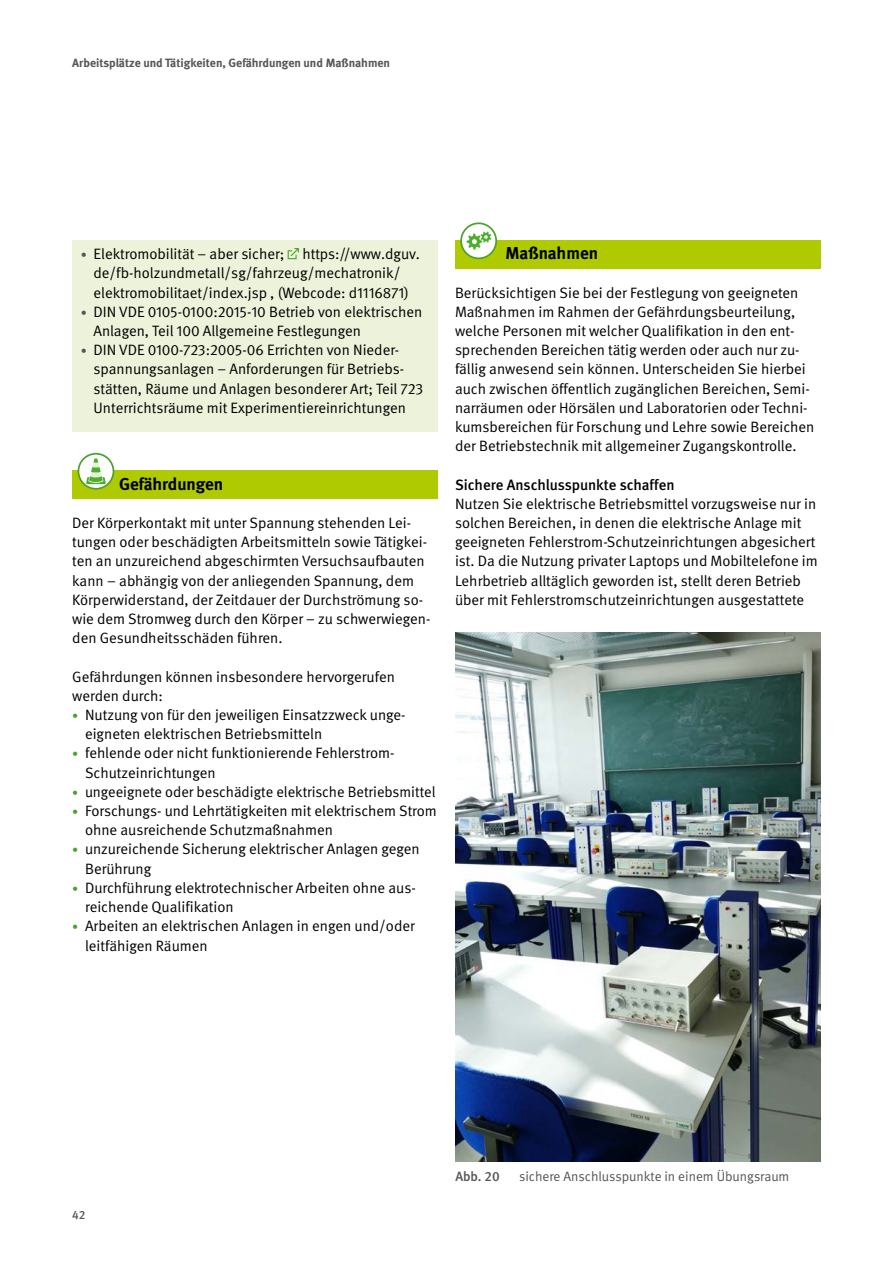
<style>
.page{position:relative;width:893px;height:1263px;background:#fff}
.page>*{position:absolute;margin:0;border:0;box-sizing:border-box;transform-origin:0 0}
.Überschriften_STG_Titel_H4_Abstand_vor{font:700 17.25px "DGUV Meta";color:#000}
.Überschriften_STG_Titel_H4_Abstand_vor_2{font:700 17.25px "DGUV Meta";color:#000}
.Fließtext_FT_Abstand_nach{font:15px/19.2px "DGUV Meta";color:#000}
.Fließtext_FT_Abstand_vor{font:15px/19.2px "DGUV Meta";color:#000}
.Fließtext_FT_medium_ZAB_vor{font:500 15px "DGUV Meta";letter-spacing:-.005em;color:#000}
.t1{font:13.5px "DGUV Meta";letter-spacing:-.005em;color:#565655}
.t2{font:500 13.5px "DGUV Meta";color:#565655}
.t3{font:700 12px "DGUV Meta";color:#565655}
.t4{font:500 12px "DGUV Meta";color:#565655}
.s1{font-size:12px;color:#565655}
.s2{font-size:12px;color:#4aa22c}
</style>
<div class="page">
<div style="left:72px;top:240px;width:366px;height:76px;background:#ecf3da"></div>
<div style="left:72px;top:288px;width:366px;height:67px;background:#ecf3da"></div>
<div style="left:72px;top:327px;width:366px;height:104px;background:#ecf3da"></div>
<div style="left:72px;top:470px;width:366px;height:29px;background:#afca00"></div>
<svg style="left:288px;top:248px;width:11px;height:11px"></svg>
<div style="left:455px;top:240px;width:366px;height:29px;background:#afca00"></div>
<svg style="left:78px;top:454px;width:35px;height:35px"></svg>
<svg style="left:86px;top:458px;width:20px;height:26px"></svg>
<div style="left:78px;top:453px;width:36px;height:37px;border:2px solid #4aa22c;border-radius:50%"></div>
<svg style="left:461px;top:223px;width:35px;height:35px"></svg>
<svg style="left:466px;top:231px;width:25px;height:19px"></svg>
<div style="left:460px;top:222px;width:37px;height:37px;border:2px solid #4aa22c;border-radius:50%"></div>
<img style="left:455px;top:633px;width:366px;height:529px">
<p class="t3" style="left:72px;top:56px;width:319px">Arbeitsplätze und Tätigkeiten, Gefährdungen und Maßnahmen</p>
<p class="Fließtext_FT_Abstand_nach" style="left:81px;top:245px;width:341px;text-align:center"><span class="s1">•</span> Elektromobilität – aber sicher; https://www.dguv. de/fb-holzundmetall/sg/fahrzeug/mechatronik/ elektromobilitaet/index.jsp , (Webcode: d1116871)</p>
<p class="Fließtext_FT_Abstand_nach" style="left:94px;top:302px;width:330px;text-indent:-13px"><span class="s1">•</span> DIN VDE 0105-0100:2015-10 Betrieb von elektrischen<br>Anlagen, Teil 100 Allgemeine Festlegungen</p>
<p class="Fließtext_FT_Abstand_nach" style="left:94px;top:341px;width:331px;text-indent:-13px"><span class="s1">•</span> DIN VDE 0100-723:2005-06 Errichten von Nieder&shy;spannungsanlagen – Anforderungen für Betriebs&shy;stätten, Räume und Anlagen besonderer Art; Teil 723<br>Unterrichtsräume mit Experimentiereinrichtungen</p>
<h3 class="Überschriften_STG_Titel_H4_Abstand_vor" style="left:119px;top:473px;width:106px">Gefährdungen</h3>
<p class="Fließtext_FT_Abstand_nach" style="left:72px;top:514px;width:360px">Der Körperkontakt mit unter Spannung stehenden Lei&shy;tungen oder beschädigten Arbeitsmitteln sowie Tätigkei&shy;ten an unzureichend abgeschirmten Versuchsaufbauten kann – abhängig von der anliegenden Spannung, dem Körperwiderstand, der Zeitdauer der Durchströmung so&shy;wie dem Stromweg durch den Körper – zu schwerwiegen&shy;den Gesundheitsschäden führen.</p>
<p class="Fließtext_FT_Abstand_vor" style="left:72px;top:667px;width:324px">Gefährdungen können insbesondere hervorgerufen werden durch:</p>
<p class="Fließtext_FT_Abstand_nach" style="left:85px;top:706px;width:321px;text-indent:-13px"><span class="s2">•</span> Nutzung von für den jeweiligen Einsatzzweck unge&shy;eigneten elektrischen Betriebsmitteln</p>
<p class="Fließtext_FT_Abstand_nach" style="left:85px;top:744px;width:311px;text-indent:-13px"><span class="s2">•</span> fehlende oder nicht funktionierende Fehlerstrom-<br>Schutzeinrichtungen</p>
<p class="Fließtext_FT_Abstand_nach" style="left:72px;top:782px;width:365px"><span class="s2">•</span> ungeeignete oder beschädigte elektrische Betriebsmittel</p>
<p class="Fließtext_FT_Abstand_nach" style="left:85px;top:802px;width:353px;text-indent:-13px"><span class="s2">•</span> Forschungs- und Lehrtätigkeiten mit elektrischem Strom ohne ausreichende Schutzmaßnahmen</p>
<p class="Fließtext_FT_Abstand_nach" style="left:85px;top:840px;width:336px;text-indent:-13px"><span class="s2">•</span> unzureichende Sicherung elektrischer Anlagen gegen<br>Berührung</p>
<p class="Fließtext_FT_Abstand_nach" style="left:85px;top:878px;width:331px;text-indent:-13px"><span class="s2">•</span> Durchführung elektrotechnischer Arbeiten ohne aus&shy;reichende Qualifikation</p>
<p class="Fließtext_FT_Abstand_nach" style="left:85px;top:917px;width:331px;text-indent:-13px"><span class="s2">•</span> Arbeiten an elektrischen Anlagen in engen und/oder leitfähigen Räumen</p>
<h3 class="Überschriften_STG_Titel_H4_Abstand_vor_2" style="left:505px;top:243px;width:94px">Maßnahmen</h3>
<p class="Fließtext_FT_Abstand_nach" style="left:455px;top:283px;width:361px">Berücksichtigen Sie bei der Festlegung von geeigneten Maßnahmen im Rahmen der Gefährdungsbeurteilung, welche Personen mit welcher Qualifikation in den ent&shy;sprechenden Bereichen tätig werden oder auch nur zu&shy;fällig anwesend sein können. Unterscheiden Sie hierbei auch zwischen öffentlich zugänglichen Bereichen, Semi&shy;narräumen oder Hörsälen und Laboratorien oder Techni&shy;kumsbereichen für Forschung und Lehre sowie Bereichen der Betriebstechnik mit allgemeiner Zugangskontrolle.</p>
<h4 class="Fließtext_FT_medium_ZAB_vor" style="left:455px;top:476px;width:221px">Sichere Anschlusspunkte schaffen</h4>
<p class="Fließtext_FT_Abstand_nach" style="left:455px;top:494px;width:364px">Nutzen Sie elektrische Betriebsmittel vorzugsweise nur in solchen Bereichen, in denen die elektrische Anlage mit geeigneten Fehlerstrom-Schutzeinrichtungen abgesichert ist. Da die Nutzung privater Laptops und Mobiltelefone im Lehrbetrieb alltäglich geworden ist, stellt deren Betrieb über mit Fehlerstromschutzeinrichtungen ausgestattete</p>
<p class="t4" style="left:72px;top:1208px;width:15px">42</p>
<p class="t2" style="left:455px;top:1168px;width:46px">Abb. 20</p>
<p class="t1" style="left:519px;top:1168px;width:272px">sichere Anschlusspunkte in einem Übungsraum</p>
</div>
